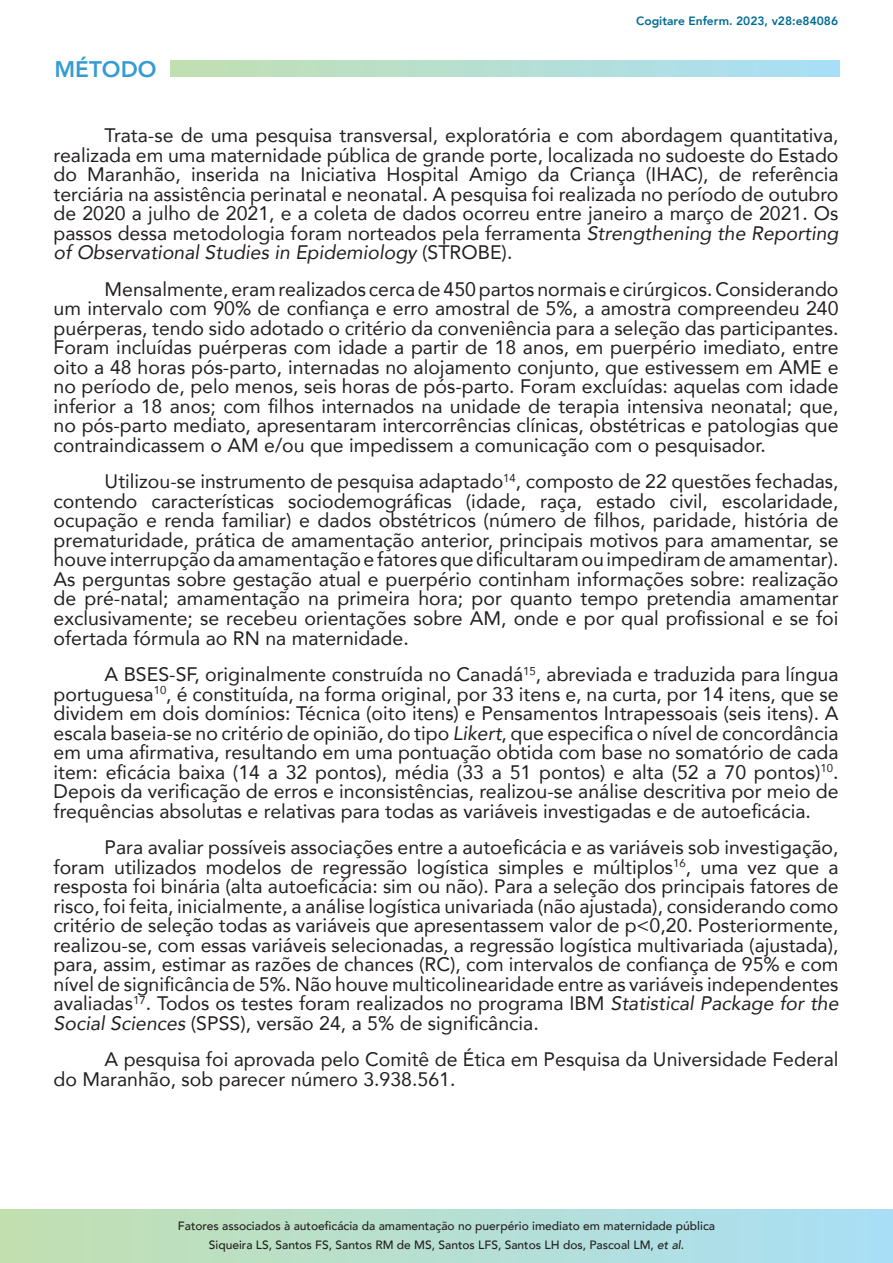
<style>
.page{position:relative;width:893px;height:1263px;background:#fff}
.page>*{position:absolute;margin:0;border:0;box-sizing:border-box;transform-origin:0 0}
.t1{font:800 22.5px "Avenir";color:#349bd3}
.t2{font:19.5px/19.5px "Avenir";color:#231f20;text-align:justify}
.t3{font:500 12px/18.6px "Avenir";color:#231f20;text-align:center}
.t4{font:800 12px "Avenir";color:#006c95}
.s1{font-style:italic}
</style>
<div class="page">
<svg style="left:0;top:1209px;width:893px;height:54px;background:#b6dfd2"></svg>
<div style="left:171px;top:60px;width:668px;height:17px;background:linear-gradient(to right,#c2dfb1,#a9dff7)"></div>
<p class="t1" style="left:54px;top:48px;width:104px">MÉTODO</p>
<p class="t4" style="left:636px;top:10px;width:203px">Cogitare Enferm. 2023, v28:e84086</p>
<p class="t2" style="left:54px;top:125px;width:786px;text-indent:51px">Trata-se de uma pesquisa transversal, exploratória e com abordagem quantitativa, realizada em uma maternidade pública de grande porte, localizada no sudoeste do Estado do Maranhão, inserida na Iniciativa Hospital Amigo da Criança (IHAC), de referência terciária na assistência perinatal e neonatal. A pesquisa foi realizada no período de outubro de 2020 a julho de 2021, e a coleta de dados ocorreu entre janeiro a março de 2021. Os passos dessa metodologia foram norteados pela ferramenta <span class="s1">Strengthening the Reporting of Observational Studies in Epidemiology</span> (STROBE).</p>
<p class="t2" style="left:54px;top:279px;width:786px;text-indent:51px">Mensalmente, eram realizados cerca de 450 partos normais e cirúrgicos. Considerando um intervalo com 90% de confiança e erro amostral de 5%, a amostra compreendeu 240 puérperas, tendo sido adotado o critério da conveniência para a seleção das participantes.<br>Foram incluídas puérperas com idade a partir de 18 anos, em puerpério imediato, entre oito a 48 horas pós-parto, internadas no alojamento conjunto, que estivessem em AME e no período de, pelo menos, seis horas de pós-parto. Foram excluídas: aquelas com idade inferior a 18 anos; com filhos internados na unidade de terapia intensiva neonatal; que, no pós-parto mediato, apresentaram intercorrências clínicas, obstétricas e patologias que contraindicassem o AM e/ou que impedissem a comunicação com o pesquisador.</p>
<p class="t2" style="left:54px;top:471px;width:786px;text-indent:51px">Utilizou-se instrumento de pesquisa adaptado<sup>14</sup>, composto de 22 questões fechadas, contendo características sociodemográficas (idade, raça, estado civil, escolaridade, ocupação e renda familiar) e dados obstétricos (número de filhos, paridade, história de prematuridade, prática de amamentação anterior, principais motivos para amamentar, se houve interrupção da amamentação e fatores que dificultaram ou impediram de amamentar).<br>As perguntas sobre gestação atual e puerpério continham informações sobre: realização de pré-natal; amamentação na primeira hora; por quanto tempo pretendia amamentar exclusivamente; se recebeu orientações sobre AM, onde e por qual profissional e se foi ofertada fórmula ao RN na maternidade.</p>
<p class="t2" style="left:54px;top:664px;width:786px;text-indent:51px">A BSES-SF, originalmente construída no Canadá<sup>15</sup>, abreviada e traduzida para língua portuguesa<sup>10</sup>, é constituída, na forma original, por 33 itens e, na curta, por 14 itens, que se dividem em dois domínios: Técnica (oito itens) e Pensamentos Intrapessoais (seis itens). A escala baseia-se no critério de opinião, do tipo <span class="s1">Likert</span>, que especifica o nível de concordância em uma afirmativa, resultando em uma pontuação obtida com base no somatório de cada item: eficácia baixa (14 a 32 pontos), média (33 a 51 pontos) e alta (52 a 70 pontos)<sup>10</sup>.<br>Depois da verificação de erros e inconsistências, realizou-se análise descritiva por meio de frequências absolutas e relativas para todas as variáveis investigadas e de autoeficácia.</p>
<p class="t2" style="left:54px;top:837px;width:786px;text-indent:51px">Para avaliar possíveis associações entre a autoeficácia e as variáveis sob investigação, foram utilizados modelos de regressão logística simples e múltiplos<sup>16</sup>, uma vez que a resposta foi binária (alta autoeficácia: sim ou não). Para a seleção dos principais fatores de risco, foi feita, inicialmente, a análise logística univariada (não ajustada), considerando como critério de seleção todas as variáveis que apresentassem valor de p&lt;0,20. Posteriormente, realizou-se, com essas variáveis selecionadas, a regressão logística multivariada (ajustada), para, assim, estimar as razões de chances (RC), com intervalos de confiança de 95% e com nível de significância de 5%. Não houve multicolinearidade entre as variáveis independentes avaliadas<sup>17</sup>. Todos os testes foram realizados no programa IBM <span class="s1">Statistical Package for the Social Sciences</span> (SPSS), versão 24, a 5% de significância.</p>
<p class="t2" style="left:54px;top:1049px;width:786px;text-indent:51px">A pesquisa foi aprovada pelo Comitê de Ética em Pesquisa da Universidade Federal do Maranhão, sob parecer número 3.938.561.</p>
<p class="t3" style="left:178px;top:1216px;width:539px">Fatores associados à autoeficácia da amamentação no puerpério imediato em maternidade pública<br>Siqueira LS, Santos FS, Santos RM de MS, Santos LFS, Santos LH dos, Pascoal LM, <span class="s1">et al</span>.</p>
</div>
